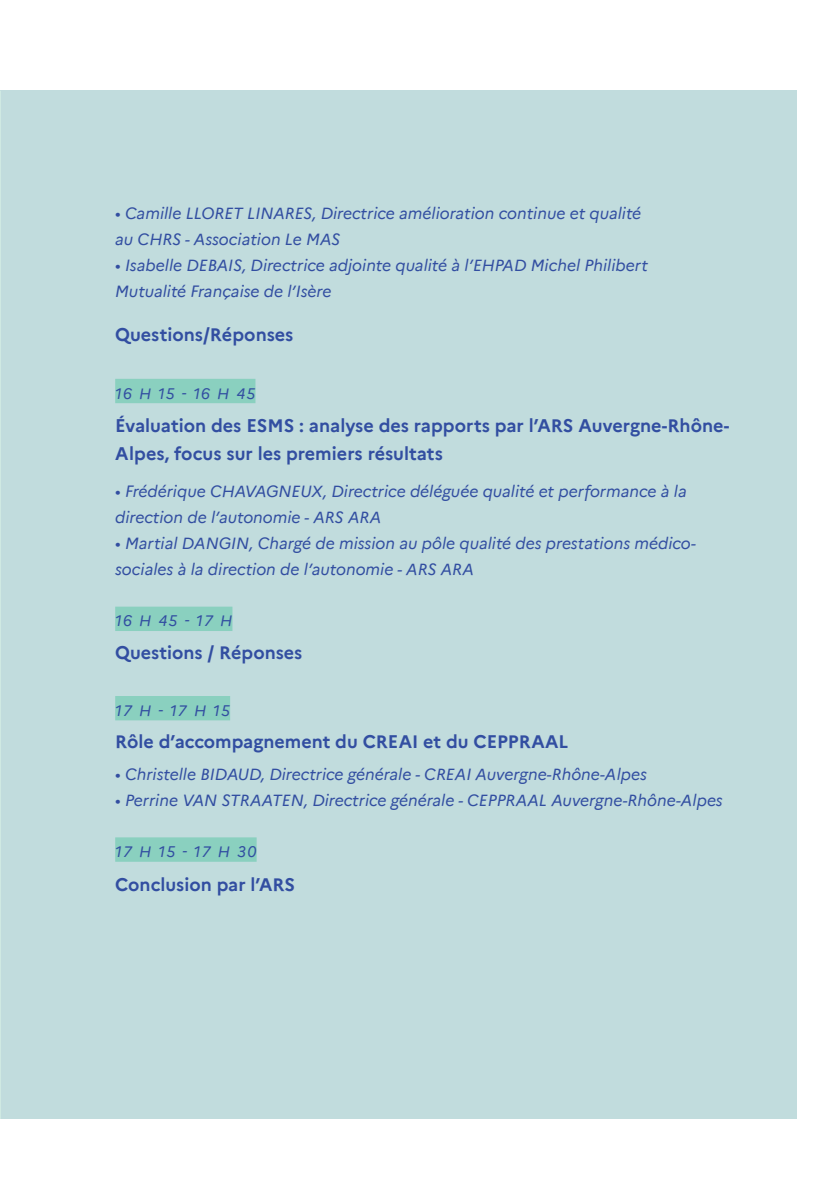
<style>
.page{position:relative;width:840px;height:1191px;background:#fff}
.page>*{position:absolute;margin:0;border:0;box-sizing:border-box;transform-origin:0 0}
.t1{font:700 18px/27.6px "Marianne";color:#324ea1}
.t2{font:italic 16px/26px "Marianne";color:#324ea1}
.t3{font:italic 15px "Marianne";letter-spacing:.08em;color:#324ea1}
</style>
<div class="page">
<div style="left:0;top:91px;width:796px;height:1028px;background:#c1dcdd"></div>
<div style="left:115px;top:379px;width:140px;height:24px;background:#8ad0bf"></div>
<div style="left:115px;top:606px;width:117px;height:25px;background:#8ad0bf"></div>
<div style="left:115px;top:696px;width:115px;height:24px;background:#8ad0bf"></div>
<div style="left:115px;top:837px;width:141px;height:24px;background:#8ad0bf"></div>
<hr style="left:0;top:91px;width:1px;height:1028px;background:#cfe9e2">
<p class="t2" style="left:115px;top:199px;width:527px">• Camille LLORET LINARES, Directrice amélioration continue et qualité au CHRS - Association Le MAS</p>
<p class="t2" style="left:115px;top:251px;width:534px">• Isabelle DEBAIS, Directrice adjointe qualité à l’EHPAD Michel Philibert<br>Mutualité Française de l’Isère</p>
<p class="t1" style="left:115px;top:319px;width:180px">Questions/Réponses</p>
<p class="t3" style="left:115px;top:382px;width:142px">16 H 15 - 16 H 45</p>
<p class="t1" style="left:115px;top:410px;width:615px">Évaluation des ESMS : analyse des rapports par l’ARS Auvergne-Rhône-<br>Alpes, focus sur les premiers résultats</p>
<p class="t2" style="left:115px;top:477px;width:572px">• Frédérique CHAVAGNEUX, Directrice déléguée qualité et performance à la direction de l’autonomie - ARS ARA</p>
<p class="t2" style="left:115px;top:529px;width:582px">• Martial DANGIN, Chargé de mission au pôle qualité des prestations médico&shy;sociales à la direction de l’autonomie - ARS ARA</p>
<p class="t3" style="left:115px;top:609px;width:119px">16 H 45 - 17 H</p>
<p class="t1" style="left:115px;top:637px;width:188px">Questions / Réponses</p>
<p class="t3" style="left:115px;top:699px;width:116px">17 H - 17 H 15</p>
<p class="t1" style="left:115px;top:726px;width:454px">Rôle d’accompagnement du CREAI et du CEPPRAAL</p>
<p class="t2" style="left:115px;top:759px;width:533px">• Christelle BIDAUD, Directrice générale - CREAI Auvergne-Rhône-Alpes</p>
<p class="t2" style="left:115px;top:785px;width:608px">• Perrine VAN STRAATEN, Directrice générale - CEPPRAAL Auvergne-Rhône-Alpes</p>
<p class="t3" style="left:115px;top:840px;width:143px">17 H 15 - 17 H 30</p>
<p class="t1" style="left:115px;top:869px;width:181px">Conclusion par l’ARS</p>
</div>
